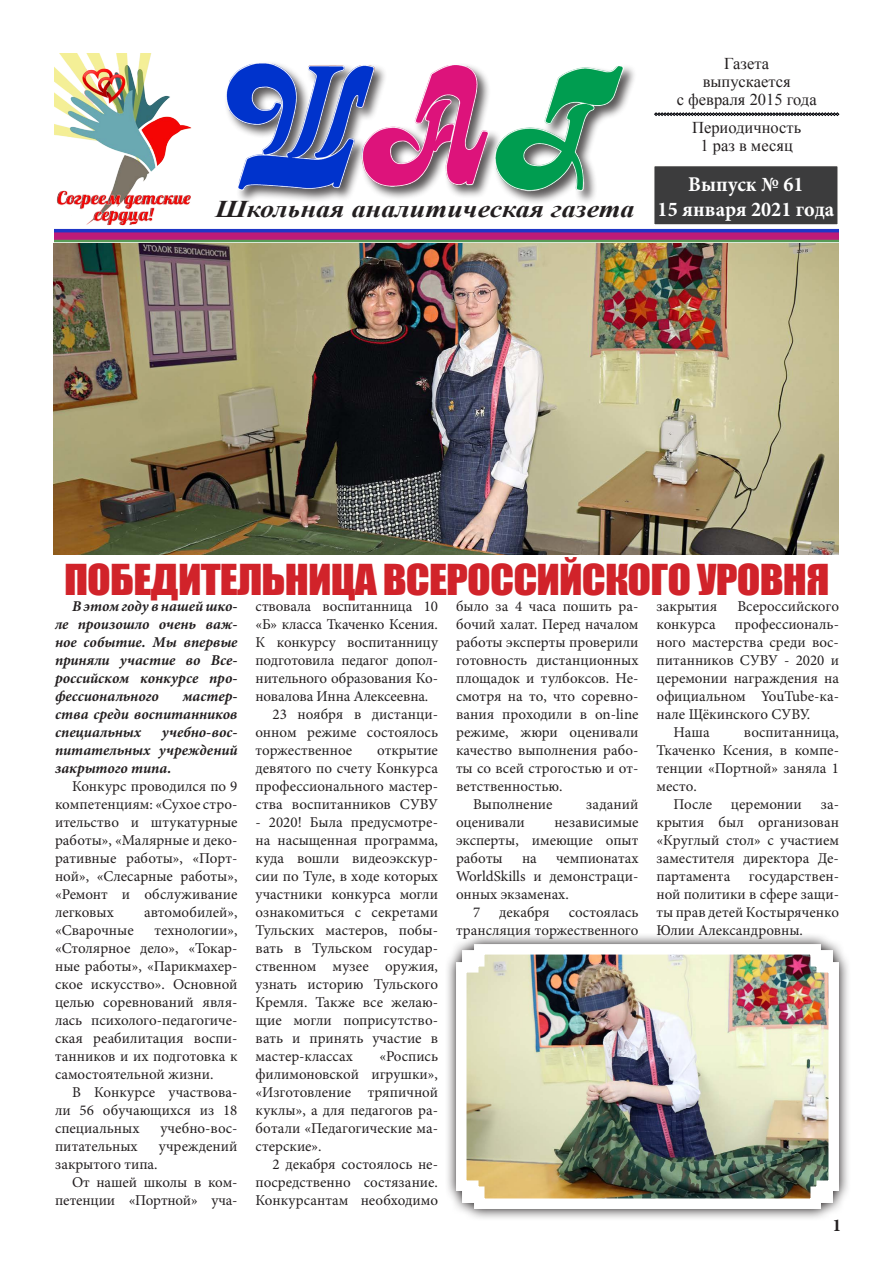
<style>
.page{position:relative;width:893px;height:1263px;background:#fff}
.page>*{position:absolute;margin:0;border:0;box-sizing:border-box;transform-origin:0 0}
.t1{font:39.15px "Impact";letter-spacing:-.02em;color:#d1232a;scale:1.11 1}
.t2{font:italic 700 24px "Times New Roman";color:#231f20;scale:1.17 1}
.t3{font:700 21px/25.2px "Minion Pro";color:#fff;text-align:center;scale:.96 1}
.t4{font:700 18px "Minion Pro";color:#231f20}
.t5{font:16.5px/18px "Times New Roman";color:#231f20;text-align:center}
.t6{font:15px/18px "Minion Pro";color:#231f20;text-align:justify}
.t7{font:italic 700 15px/18px "Minion Pro";color:#231f20;text-align:justify}
</style>
<div class="page">
<img style="left:54px;top:54px;width:138px;height:172px">
<div style="left:654px;top:166px;width:184px;height:59px;background:#3c3c3d"></div>
<div style="left:653px;top:165px;width:186px;height:61px;border:2px solid #fffefc"></div>
<div style="left:224px;top:61px;width:413px;height:143px;background:#231f20;opacity:.75"></div>
<img style="left:224px;top:61px;width:413px;height:130px">
<svg style="left:654px;top:112px;width:185px;height:4px"></svg>
<img style="left:54px;top:229px;width:785px;height:326px">
<svg style="left:447px;top:935px;width:401px;height:284px;fill:#ececec"></svg>
<img style="left:451px;top:939px;width:393px;height:275px">
<h2 class="t2" style="left:215px;top:192px;width:360px">Школьная аналитическая газета</h2>
<p class="t5" style="left:677px;top:54px;width:141px">Газета<br>выпускается<br>с февраля 2015 года</p>
<p class="t5" style="left:692px;top:119px;width:111px">Периодичность<br>1 раз в месяц</p>
<h3 class="t3" style="left:658px;top:171px;width:185px">Выпуск № 61<br>15 января 2021 года</h3>
<h1 class="t1" style="left:64px;top:549px;width:691px">Победительница всероссийского уровня</h1>
<p class="t6" style="left:456px;top:597px;width:184px">было за 4 часа пошить ра-</p>
<p class="t6" style="left:456px;top:615px;width:184px">бочий халат. Перед началом</p>
<p class="t6" style="left:456px;top:633px;width:184px">работы эксперты проверили</p>
<p class="t6" style="left:456px;top:651px;width:184px">готовность дистанционных</p>
<p class="t6" style="left:456px;top:669px;width:184px">площадок и тулбоксов. Не-</p>
<p class="t6" style="left:456px;top:687px;width:184px">смотря на то, что соревно-</p>
<p class="t6" style="left:456px;top:705px;width:184px">вания проходили в on-line</p>
<p class="t6" style="left:456px;top:723px;width:184px">режиме, жюри оценивали</p>
<p class="t6" style="left:456px;top:741px;width:184px">качество выполнения рабо-</p>
<p class="t6" style="left:456px;top:759px;width:184px">ты со всей строгостью и от-</p>
<p class="t6" style="left:456px;top:777px;width:108px">ветственностью.</p>
<p class="t6" style="left:473px;top:795px;width:81px">Выполнение</p>
<p class="t6" style="left:586px;top:795px;width:54px">заданий</p>
<p class="t6" style="left:456px;top:813px;width:70px">оценивали</p>
<p class="t7" style="left:55px;top:596px;width:184px;text-indent:17px">В этом году в нашей шко&shy;ле произошло очень важ&shy;ное событие. Мы впервые приняли участие во Все&shy;российском конкурсе про&shy;фессионального</p>
<p class="t6" style="left:656px;top:597px;width:62px">закрытия</p>
<p class="t6" style="left:737px;top:597px;width:103px">Всероссийского</p>
<p class="t6" style="left:656px;top:615px;width:61px">конкурса</p>
<p class="t6" style="left:735px;top:615px;width:106px">профессиональ-</p>
<p class="t6" style="left:656px;top:633px;width:184px">ного мастерства среди вос-</p>
<p class="t6" style="left:656px;top:651px;width:184px">питанников СУВУ - 2020 и</p>
<p class="t6" style="left:656px;top:669px;width:184px">церемонии награждения на</p>
<p class="t6" style="left:656px;top:687px;width:184px">официальном YouTube-ка-</p>
<p class="t6" style="left:656px;top:705px;width:155px">нале Щёкинского СУВУ.</p>
<p class="t6" style="left:673px;top:723px;width:38px">Наша</p>
<p class="t6" style="left:744px;top:723px;width:97px">воспитанница,</p>
<p class="t6" style="left:656px;top:741px;width:184px">Ткаченко Ксения, в компе-</p>
<p class="t6" style="left:656px;top:759px;width:184px">тенции «Портной» заняла 1</p>
<p class="t6" style="left:656px;top:777px;width:42px">место.</p>
<p class="t6" style="left:673px;top:795px;width:40px">После</p>
<p class="t6" style="left:731px;top:795px;width:72px">церемонии</p>
<p class="t6" style="left:256px;top:597px;width:184px">ствовала воспитанница 10</p>
<p class="t6" style="left:256px;top:615px;width:184px">«Б» класса Ткаченко Ксения.</p>
<p class="t6" style="left:256px;top:633px;width:184px">К конкурсу воспитанницу</p>
<p class="t6" style="left:256px;top:651px;width:184px">подготовила педагог допол-</p>
<p class="t6" style="left:256px;top:669px;width:184px">нительного образования Ко-</p>
<p class="t6" style="left:256px;top:687px;width:174px">новалова Инна Алексеевна.</p>
<p class="t6" style="left:273px;top:705px;width:167px">23 ноября в дистанци-</p>
<p class="t6" style="left:256px;top:723px;width:184px">онном режиме состоялось</p>
<p class="t6" style="left:256px;top:741px;width:98px">торжественное</p>
<p class="t7" style="left:55px;top:686px;width:184px;text-indent:128px">мастер&shy;ства среди воспитанников специальных</p>
<p class="t7" style="left:55px;top:722px;width:184px;text-indent:107px">учебно-вос&shy;питательных учреждений закрытого типа.</p>
<p class="t6" style="left:55px;top:777px;width:184px;text-indent:17px">Конкурс проводился по 9 компетенциям: «Сухое стро&shy;ительство и штукатурные работы», «Малярные и деко&shy;ративные работы», «Порт&shy;ной», «Слесарные работы», «Ремонт и обслуживание легковых</p>
<p class="t6" style="left:256px;top:741px;width:184px;text-indent:121px">открытие девятого по счету Конкурса профессионального мастер&shy;ства воспитанников СУВУ</p>
<p class="t6" style="left:256px;top:813px;width:184px">- 2020! Была предусмотре&shy;на насыщенная программа, куда вошли видеоэкскур&shy;сии по Туле, в ходе которых участники конкурса могли ознакомиться с секретами Тульских мастеров, побы&shy;вать в Тульском государ&shy;ственном музее оружия, узнать историю Тульского Кремля. Также все желаю&shy;щие могли поприсутство&shy;вать и принять участие в мастер-классах</p>
<p class="t6" style="left:656px;top:795px;width:184px;text-indent:164px">за&shy;крытия был организован «Круглый стол» с участием заместителя директора Де&shy;партамента государствен&shy;ной политики в сфере защи&shy;ты прав детей Костыряченко Юлии Александровны.</p>
<p class="t6" style="left:456px;top:813px;width:184px;text-indent:98px">независимые эксперты, имеющие опыт работы</p>
<p class="t6" style="left:522px;top:849px;width:16px">на</p>
<p class="t6" style="left:556px;top:849px;width:84px">чемпионатах</p>
<p class="t6" style="left:456px;top:867px;width:184px">WorldSkills и демонстраци-</p>
<p class="t6" style="left:456px;top:885px;width:114px">онных экзаменах.</p>
<p class="t6" style="left:473px;top:903px;width:9px">7</p>
<p class="t6" style="left:499px;top:903px;width:52px">декабря</p>
<p class="t6" style="left:144px;top:903px;width:95px">автомобилей»,</p>
<p class="t6" style="left:456px;top:903px;width:184px;text-align:right">состоялась<br>трансляция торжественного</p>
<p class="t6" style="left:55px;top:921px;width:80px">«Сварочные</p>
<p class="t6" style="left:55px;top:921px;width:184px;text-indent:99px">технологии», «Столярное дело», «Токар&shy;ные работы», «Парикмахер&shy;ское искусство». Основной целью соревнований явля&shy;лась психолого-педагогиче&shy;ская реабилитация воспи&shy;танников и их подготовка к самостоятельной жизни.</p>
<p class="t6" style="left:55px;top:1083px;width:184px;text-indent:17px">В Конкурсе участвова&shy;ли 56 обучающихся из 18 специальных</p>
<p class="t6" style="left:256px;top:1047px;width:184px;text-indent:124px">«Роспись филимоновской игрушки», «Изготовление тряпичной куклы», а для педагогов ра&shy;ботали «Педагогические ма&shy;стерские».</p>
<p class="t6" style="left:256px;top:1155px;width:184px;text-indent:17px">2 декабря состоялось не&shy;посредственно состязание.<br>Конкурсантам необходимо</p>
<p class="t6" style="left:161px;top:1119px;width:79px">учебно-вос-</p>
<p class="t6" style="left:55px;top:1137px;width:84px">питательных</p>
<p class="t6" style="left:159px;top:1137px;width:80px">учреждений</p>
<p class="t6" style="left:55px;top:1155px;width:104px">закрытого типа.</p>
<p class="t6" style="left:72px;top:1173px;width:167px">От нашей школы в ком-</p>
<p class="t6" style="left:55px;top:1191px;width:184px">петенции «Портной» уча-</p>
<p class="t4" style="left:832px;top:1213px;width:10px">1</p>
</div>
